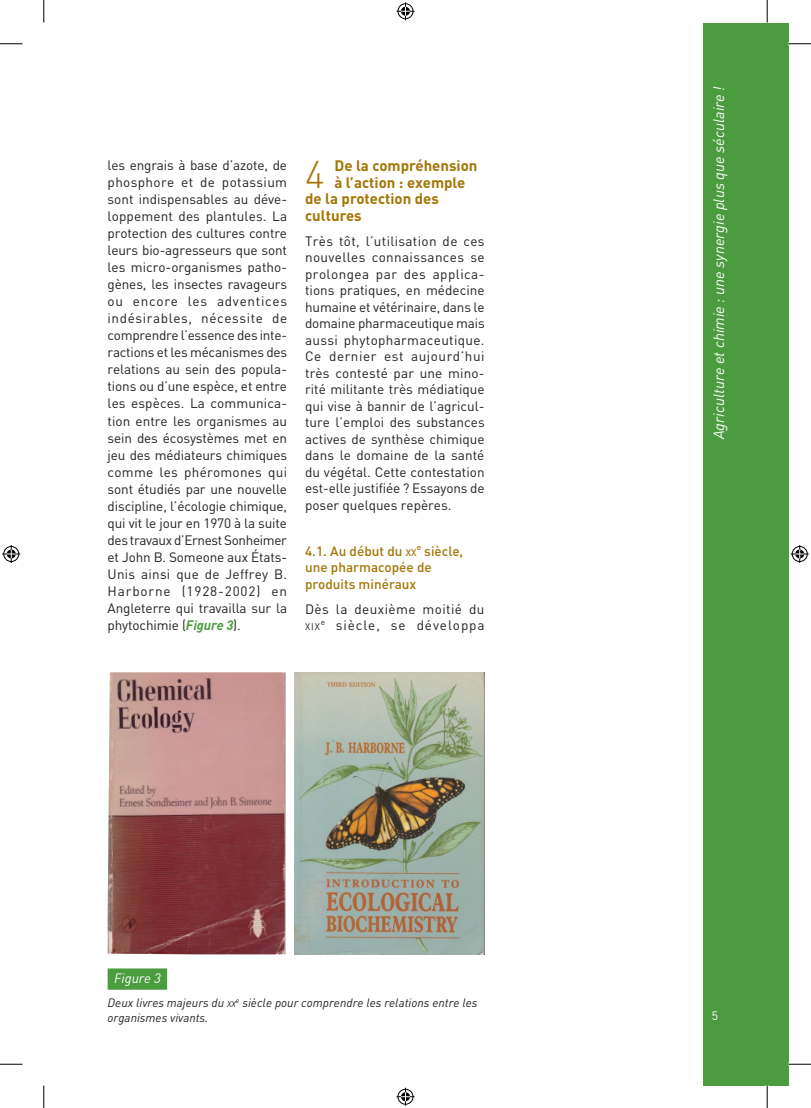
<style>
.page{position:relative;width:811px;height:1108px;background:#fff}
.page>*{position:absolute;margin:0;border:0;box-sizing:border-box;transform-origin:0 0}
.Intertitre_1{font:300 38.1px "DIN";color:#a57403}
.Intertitre_1-2{font:700 15px "DIN";color:#a57403}
.t1{font:italic 15px "DIN";color:#fff}
.Texte_courant{font:13.5px/17.1px "DIN";color:#231f20;text-align:justify}
.Intertitre_2{font:500 13.5px/16.5px "DIN";color:#a57403}
.Texte_courant-2{font:13.5px "DIN";letter-spacing:.03em;color:#231f20}
.Texte_courant-3{font:13.5px "DIN";letter-spacing:.065em;color:#231f20}
.Figure_numero{font:italic 13.5px "DIN";color:#fff}
.Figure_titre{font:italic 12px/14.4px "DIN";color:#231f20}
.t2{font:12px "DIN";color:#fff}
.Texte_courant-4{font:9.45px "DIN";color:#231f20}
.s1{font-weight:700;font-style:italic;color:#4b9b3f}
.s2{font-size:9.45px}
.s3{font-size:8.4px}
</style>
<div class="page">
<div style="left:703px;top:22px;width:85px;height:1063px;background:#4b9b3f"></div>
<div style="left:108px;top:968px;width:59px;height:22px;background:#4b9b3f"></div>
<img style="left:108px;top:672px;width:177px;height:282px">
<img style="left:294px;top:672px;width:190px;height:282px">
<svg style="left:0;top:44px;width:22px;height:1px"></svg>
<svg style="left:788px;top:42px;width:22px;height:4px"></svg>
<svg style="left:0;top:1063px;width:22px;height:1px"></svg>
<svg style="left:788px;top:1062px;width:22px;height:4px"></svg>
<svg style="left:44px;top:0;width:1px;height:22px"></svg>
<svg style="left:44px;top:1085px;width:1px;height:23px"></svg>
<svg style="left:0;top:43px;width:22px;height:1px"></svg>
<svg style="left:788px;top:43px;width:22px;height:1px"></svg>
<svg style="left:0;top:1064px;width:22px;height:1px"></svg>
<svg style="left:788px;top:1064px;width:22px;height:1px"></svg>
<svg style="left:43px;top:0;width:1px;height:22px"></svg>
<svg style="left:43px;top:1085px;width:1px;height:23px"></svg>
<svg style="left:766px;top:0;width:1px;height:22px"></svg>
<svg style="left:766px;top:1085px;width:1px;height:23px"></svg>
<div style="left:396px;top:2px;width:19px;height:19px;border:4px solid #fff;border-radius:50%"></div>
<svg style="left:396px;top:2px;width:18px;height:18px"></svg>
<div style="left:396px;top:1087px;width:19px;height:19px;border:4px solid #fff;border-radius:50%"></div>
<svg style="left:396px;top:1088px;width:18px;height:18px"></svg>
<div style="left:2px;top:545px;width:19px;height:18px;border:4px solid #fff;border-radius:50%"></div>
<svg style="left:2px;top:545px;width:18px;height:18px"></svg>
<svg style="left:790px;top:545px;width:18px;height:18px"></svg>
<p class="Texte_courant" style="left:108px;top:156px;width:181px">les engrais à base d’azote, de phosphore et de potassium sont indispensables au déve&shy;loppement des plantules. La protection des cultures contre leurs bio-agresseurs que sont les micro-organismes patho&shy;gènes, les insectes ravageurs ou encore les adventices indésirables, nécessite de comprendre l’essence des inte&shy;ractions et les mécanismes des relations au sein des popula&shy;tions ou d’une espèce, et entre les espèces. La communica&shy;tion entre les organismes au sein des écosystèmes met en jeu des médiateurs chimiques comme les phéromones qui sont étudiés par une nouvelle discipline, l’écologie chimique, qui vit le jour en 1970 à la suite des travaux d’Ernest Sonheimer et John B. Someone aux États-Unis ainsi que de Jeffrey B.<br>Harborne (1928-2002) en Angleterre qui travailla sur la phytochimie (<span class="s1">Figure 3</span>).</p>
<p class="Intertitre_1" style="left:305px;top:150px;width:21px">4</p>
<p class="Intertitre_1-2" style="left:334px;top:156px;width:144px">De la compréhension</p>
<p class="Intertitre_1-2" style="left:334px;top:172px;width:132px">à l’action : exemple</p>
<p class="Intertitre_1-2" style="left:305px;top:189px;width:135px">de la protection des</p>
<p class="Intertitre_1-2" style="left:305px;top:205px;width:58px">cultures</p>
<p class="Texte_courant" style="left:305px;top:232px;width:181px;line-height:16.5px">Très tôt, l’utilisation de ces nouvelles connaissances se prolongea par des applica&shy;tions pratiques, en médecine humaine et vétérinaire, dans le domaine pharmaceutique mais aussi phytopharmaceutique.<br>Ce dernier est aujourd’hui très contesté par une mino&shy;rité militante très médiatique qui vise à bannir de l’agricul&shy;ture l’emploi des substances actives de synthèse chimique dans le domaine de la santé du végétal. Cette contestation est-elle justifiée ? Essayons de poser quelques repères.</p>
<p class="Intertitre_2" style="left:305px;top:542px;width:160px">4.1. Au début du <span class="s2">xx</span><sup>e</sup> siècle, une pharmacopée de produits minéraux</p>
<p class="Texte_courant-2" style="left:305px;top:601px;width:181px">Dès la deuxième moitié du</p>
<p class="Texte_courant-4" style="left:305px;top:621px;width:16px">xix</p>
<p class="Texte_courant-3" style="left:321px;top:617px;width:165px"><sup>e</sup> siècle, se développa</p>
<p class="Figure_numero" style="left:114px;top:970px;width:48px">Figure 3</p>
<p class="Figure_titre" style="left:108px;top:996px;width:371px">Deux livres majeurs du <span class="s3">xx</span><sup>e</sup> siècle pour comprendre les relations entre les organismes vivants.</p>
<p class="t1" style="left:709px;top:439px;width:354px;rotate:-90deg">Agriculture et chimie : une synergie plus que séculaire !</p>
<p class="t2" style="left:711px;top:1008px;width:8px">5</p>
</div>
